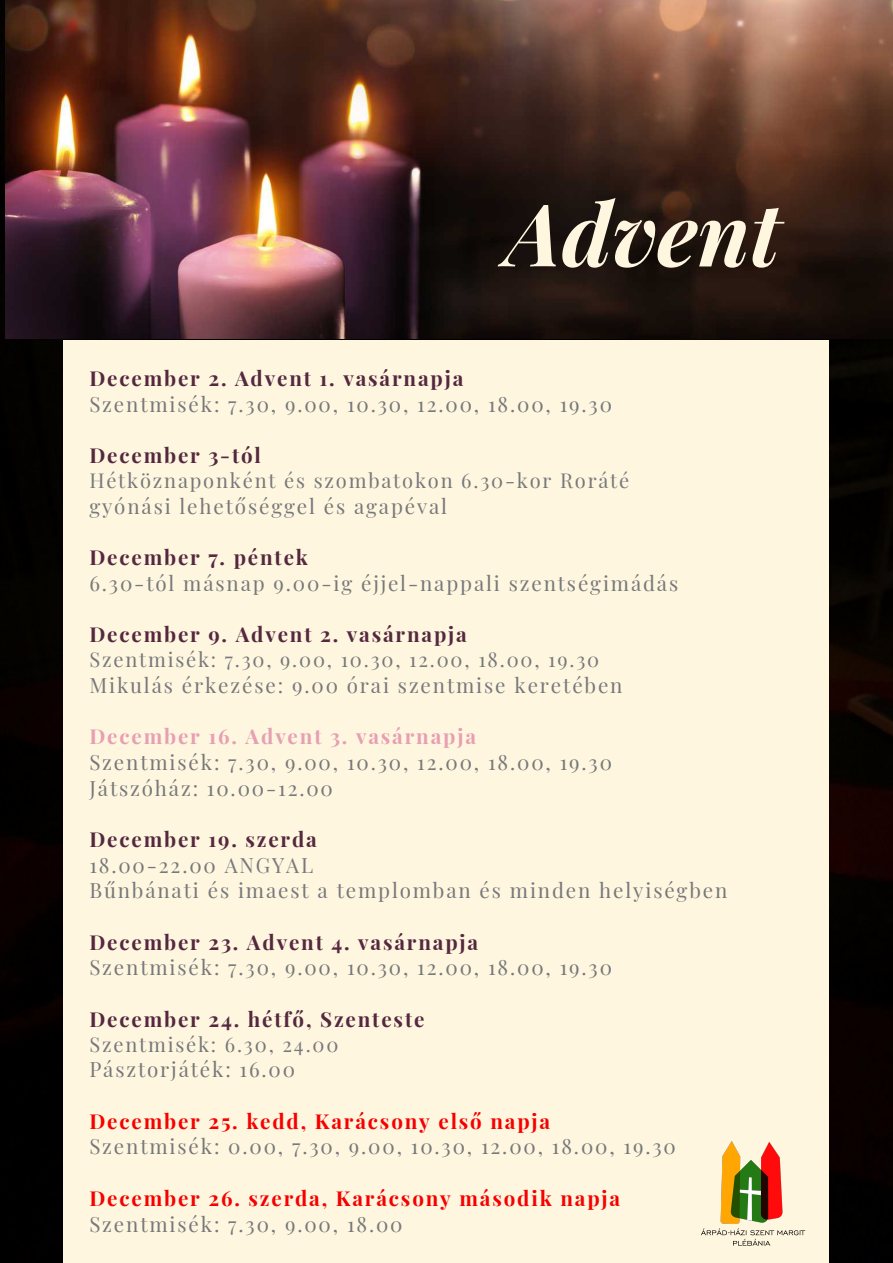
<style>
.page{position:relative;width:893px;height:1263px;background:#fff}
.page>*{position:absolute;margin:0;border:0;box-sizing:border-box;transform-origin:0 0}
.t1{font:italic 700 86.25px "Playfair Display";color:#fef6df}
.t2{font:20.55px/25.7px "Playfair Display";letter-spacing:.09em;color:#77787b}
.t3{font:700 20.55px "Playfair Display";letter-spacing:.09em;color:#55283f}
.t4{font:700 20.55px "Playfair Display";letter-spacing:.09em;color:#f60000}
.t5{font:700 20.55px "Playfair Display";letter-spacing:.09em;color:#e79fb3}
.t6{font:20.1px "Playfair Display";letter-spacing:.09em;color:#77787b}
</style>
<div class="page">
<img style="left:0;top:0;width:893px;height:1263px">
<div style="left:63px;top:341px;width:766px;height:922px;background:#fef6df"></div>
<img style="left:6px;top:0;width:887px;height:339px">
<img style="left:843px;top:1235px;width:50px;height:28px">
<img style="left:701px;top:1110px;width:142px;height:153px">
<h1 class="t1" style="left:505px;top:173px;width:276px">Advent</h1>
<p class="t3" style="left:89px;top:364px;width:375px">December 2. Advent 1. vasárnapja</p>
<p class="t2" style="left:89px;top:390px;width:524px">Szentmisék: 7.30, 9.00, 10.30, 12.00, 18.00, 19.30</p>
<p class="t3" style="left:89px;top:441px;width:173px">December 3-tól</p>
<p class="t6" style="left:89px;top:466px;width:541px">Hétköznaponként és szombatokon 6.30-kor Roráté</p>
<p class="t2" style="left:89px;top:492px;width:359px">gyónási lehetőséggel és agapéval</p>
<p class="t3" style="left:89px;top:543px;width:220px">December 7. péntek</p>
<p class="t2" style="left:89px;top:569px;width:590px">6.30-tól másnap 9.00-ig éjjel-nappali szentségimádás</p>
<p class="t3" style="left:89px;top:620px;width:379px">December 9. Advent 2. vasárnapja</p>
<p class="t6" style="left:89px;top:645px;width:511px">Szentmisék: 7.30, 9.00, 10.30, 12.00, 18.00, 19.30</p>
<p class="t2" style="left:89px;top:671px;width:535px">Mikulás érkezése: 9.00 órai szentmise keretében</p>
<p class="t5" style="left:89px;top:722px;width:388px">December 16. Advent 3. vasárnapja</p>
<p class="t2" style="left:89px;top:748px;width:524px">Szentmisék: 7.30, 9.00, 10.30, 12.00, 18.00, 19.30<br>Játszóház: 10.00-12.00</p>
<p class="t3" style="left:89px;top:825px;width:229px">December 19. szerda</p>
<p class="t2" style="left:89px;top:851px;width:639px">18.00-22.00 ANGYAL<br>Bűnbánati és imaest a templomban és minden helyiségben</p>
<p class="t3" style="left:89px;top:927px;width:390px">December 23. Advent 4. vasárnapja</p>
<p class="t2" style="left:89px;top:954px;width:524px">Szentmisék: 7.30, 9.00, 10.30, 12.00, 18.00, 19.30</p>
<p class="t3" style="left:89px;top:1004px;width:337px">December 24. hétfő, Szenteste</p>
<p class="t6" style="left:89px;top:1030px;width:250px">Szentmisék: 6.30, 24.00</p>
<p class="t2" style="left:89px;top:1056px;width:207px">Pásztorjáték: 16.00</p>
<p class="t4" style="left:89px;top:1106px;width:462px">December 25. kedd, Karácsony első napja</p>
<p class="t2" style="left:89px;top:1133px;width:588px">Szentmisék: 0.00, 7.30, 9.00, 10.30, 12.00, 18.00, 19.30</p>
<p class="t4" style="left:89px;top:1183px;width:532px">December 26. szerda, Karácsony második napja</p>
<p class="t2" style="left:89px;top:1210px;width:315px">Szentmisék: 7.30, 9.00, 18.00</p>
</div>
